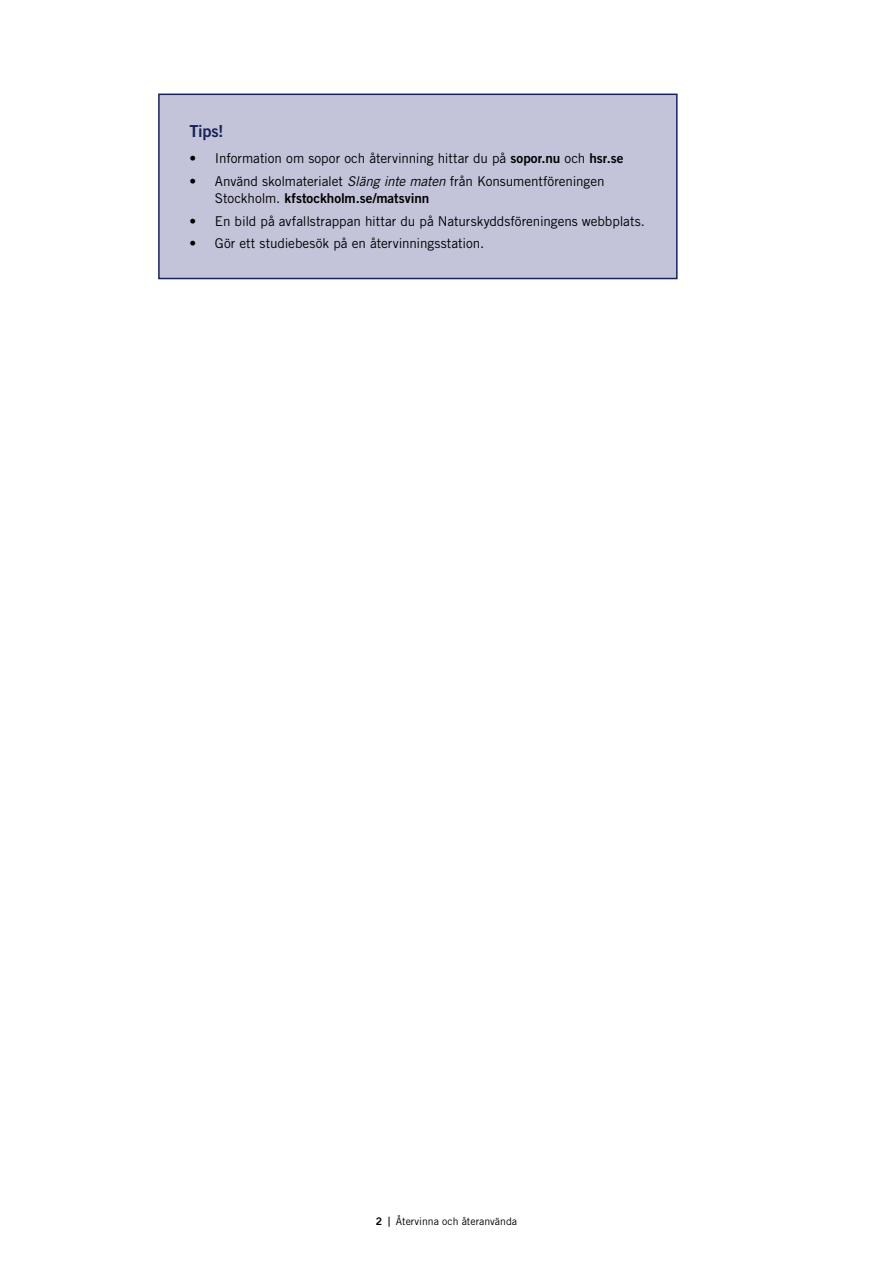
<style>
.page{position:relative;width:893px;height:1263px;background:#fff}
.page>*{position:absolute;margin:0;border:0;box-sizing:border-box;transform-origin:0 0}
.Notis_-_Rubrik_1__H3{font:16.5px "Trade Gothic LT Std Bd 2";color:#162259}
.t1{font:13.5px/18px "Trade Gothic LT Std";letter-spacing:-.005em;color:#000}
.t2{font:10.5px "Trade Gothic LT Std";color:#000}
.t3{font:10.5px "Trade Gothic LT Std Bd 2";color:#000}
.s1{font-family:"Trade Gothic LT Std Bd 2"}
.s2{font-style:italic}
</style>
<div class="page">
<div style="left:159px;top:94px;width:518px;height:184px;background:#c3c4da"></div>
<div style="left:158px;top:94px;width:520px;height:185px;border:2px solid #162259"></div>
<h3 class="Notis_-_Rubrik_1__H3" style="left:189px;top:121px;width:36px">Tips!</h3>
<p class="t1" style="left:189px;top:149px;width:435px">• Information om sopor och återvinning hittar du på <span class="s1">sopor.nu</span> och <span class="s1">hsr.se</span></p>
<p class="t1" style="left:215px;top:172px;width:391px;text-indent:-26px">• Använd skolmaterialet <span class="s2">Släng inte maten</span> från Konsumentföreningen<br>Stockholm. <span class="s1">kfstockholm.se/matsvinn</span></p>
<p class="t1" style="left:189px;top:212px;width:457px">• En bild på avfallstrappan hittar du på Naturskyddsföreningens webbplats.</p>
<p class="t1" style="left:189px;top:234px;width:296px">• Gör ett studiebesök på en återvinningsstation.</p>
<p class="t3" style="left:376px;top:1215px;width:8px">2</p>
<p class="t2" style="left:396px;top:1215px;width:123px">Återvinna och återanvända</p>
</div>
